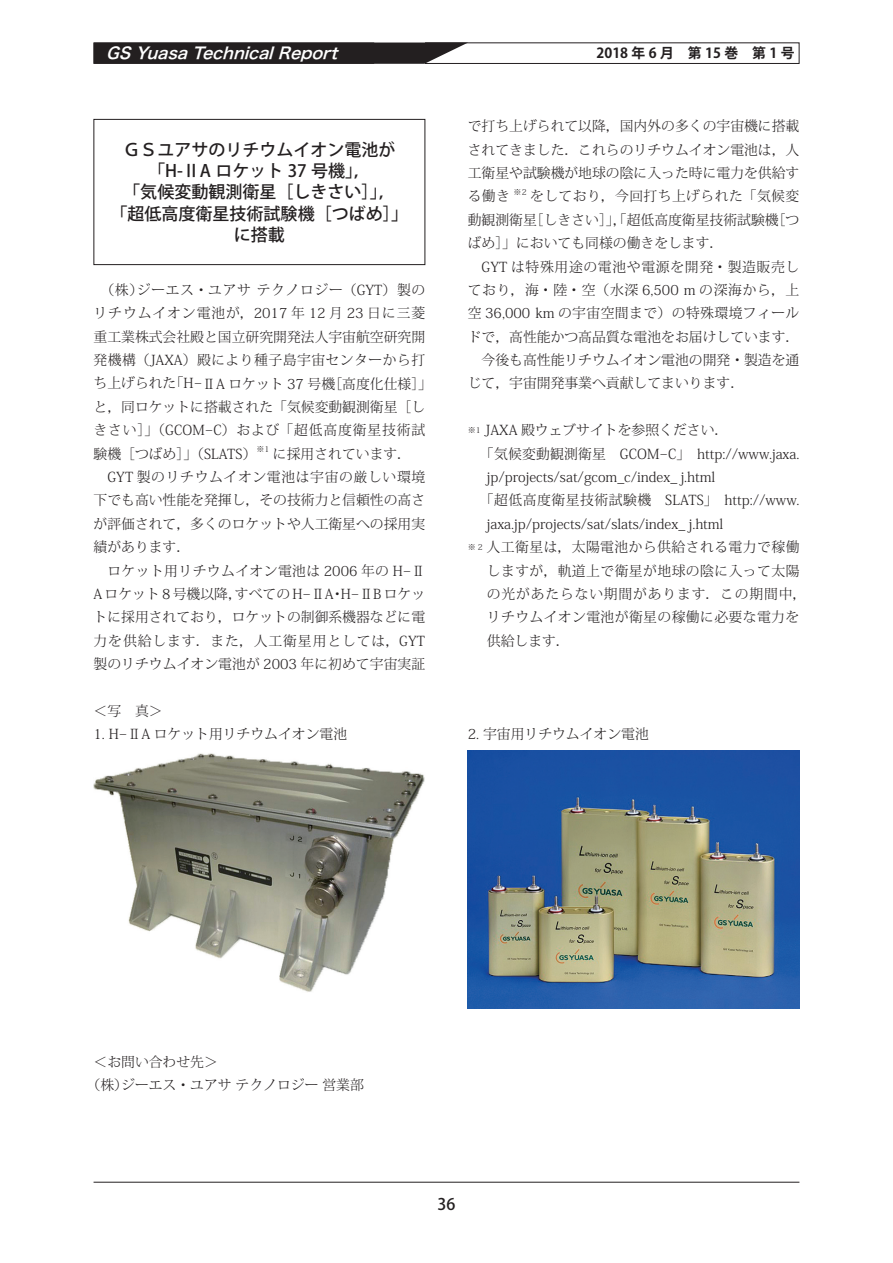
<style>
.page{position:relative;width:893px;height:1263px;background:#fff}
.page>*{position:absolute;margin:0;border:0;box-sizing:border-box;transform-origin:0 0}
.t1{font:500 16.95px/21.3px "Koz Go Pr 6 N";color:#231f20;text-align:center}
.t2{font:italic 15.9px "Hira Kaku Pro W6";color:#fff}
.t3{font:500 15.9px "Koz Go Pr 6 N";color:#231f20}
.t4{font:300 13.8px/23.4px "Koz Min Pr 6 N";color:#231f20}
.t5{font:300 13.8px "Koz Min Pr 6 N";letter-spacing:.03em;color:#231f20}
.t6{font:300 13.8px "Koz Min Pr 6 N";letter-spacing:.05em;color:#231f20}
.t7{font:300 13.8px "Koz Min Pr 6 N";letter-spacing:.035em;color:#231f20}
.t8{font:300 13.8px "Koz Min Pr 6 N";letter-spacing:.065em;color:#231f20}
.t9{font:300 13.8px "Koz Min Pr 6 N";letter-spacing:.045em;color:#231f20}
.t10{font:300 13.8px "Koz Min Pr 6 N";letter-spacing:.06em;color:#231f20}
.t11{font:700 13.8px "Koz Go Pr 6 N";color:#231f20}
.t12{font:300 8.1px "Koz Min Pr 6 N";color:#231f20}
</style>
<div class="page">
<hr style="left:94px;top:1182px;width:705px;height:1px;background:#231f20">
<div style="left:97px;top:43px;width:366px;height:21px;background:#231f20"></div>
<div style="left:94px;top:43px;width:280px;height:21px;border:2px solid #231f20"></div>
<div style="left:425px;top:43px;width:374px;height:21px;border:1px solid #231f20"></div>
<div style="left:94px;top:119px;width:331px;height:146px;border:1px solid #231f20"></div>
<img style="left:94px;top:753px;width:331px;height:239px">
<img style="left:468px;top:750px;width:331px;height:258px">
<p class="t2" style="left:106px;top:39px;width:240px">GSYuasaTechnicalReport</p>
<p class="t11" style="left:597px;top:46px;width:199px">2018 年 6 月　第 15 巻　第 1 号</p>
<p class="t4" style="left:468px;top:115px;width:333px;text-align:justify">で打ち上げられて以降，国内外の多くの宇宙機に搭載されてきました．これらのリチウムイオン電池は，人工衛星や試験機が地球の陰に入った時に電力を供給する働き</p>
<p class="t1" style="left:111px;top:139px;width:299px">ＧＳユアサのリチウムイオン電池が「H-ⅡA ロケット 37 号機」，<br>「気候変動観測衛星［しきさい］」，<br>「超低高度衛星技術試験機［つばめ］」に搭載</p>
<p class="t12" style="left:514px;top:187px;width:14px">※2</p>
<p class="t4" style="left:468px;top:185px;width:333px;text-align:justify;text-indent:62px">をしており，今回打ち上げられた「気候変動観測衛星［しきさい］」，「超低高度衛星技術試験機［つばめ］」においても同様の働きをします．</p>
<p class="t6" style="left:482px;top:259px;width:319px">GYT は特殊用途の電池や電源を開発・製造販売し</p>
<p class="t6" style="left:468px;top:282px;width:333px">ており，海・陸・空（水深 6,500 m の深海から，上</p>
<p class="t5" style="left:468px;top:305px;width:333px">空 36,000 km の宇宙空間まで）の特殊環境フィール</p>
<p class="t4" style="left:468px;top:325px;width:333px">ドで，高性能かつ高品質な電池をお届けしています．</p>
<p class="t4" style="left:482px;top:349px;width:319px">今後も高性能リチウムイオン電池の開発・製造を通</p>
<p class="t4" style="left:468px;top:372px;width:278px">じて，宇宙開発事業へ貢献してまいります．</p>
<p class="t4" style="left:468px;top:419px;width:262px"><sup>※1</sup> JAXA 殿ウェブサイトを参照ください．</p>
<p class="t4" style="left:480px;top:442px;width:321px">「気候変動観測衛星　GCOM-C」　http://www.jaxa.</p>
<p class="t4" style="left:487px;top:466px;width:230px">jp/projects/sat/gcom_c/index_ j.html</p>
<p class="t7" style="left:480px;top:493px;width:321px">「超低高度衛星技術試験機　SLATS」　http://www.</p>
<p class="t4" style="left:487px;top:512px;width:238px">jaxa.jp/projects/sat/slats/index_ j.html</p>
<p class="t5" style="left:468px;top:539px;width:333px"><sup>※</sup> <sup>2</sup> 人工衛星は，太陽電池から供給される電力で稼働</p>
<p class="t5" style="left:487px;top:563px;width:314px">しますが，軌道上で衛星が地球の陰に入って太陽</p>
<p class="t10" style="left:487px;top:586px;width:321px">の光があたらない期間があります．この期間中，</p>
<p class="t5" style="left:487px;top:609px;width:314px">リチウムイオン電池が衛星の稼働に必要な電力を</p>
<p class="t4" style="left:487px;top:629px;width:84px">供給します．</p>
<p class="t4" style="left:94px;top:278px;width:340px;text-indent:7px">（株）ジーエス･ユアサ テクノロジー（GYT）製のリチウムイオン電池が，2017 年 12 月 23 日に三菱重工業株式会社殿と国立研究開発法人宇宙航空研究開発機構（JAXA）殿により種子島宇宙センターから打ち上げられた「H-ⅡA ロケット 37 号機［高度化仕様］」と，同ロケットに搭載された「気候変動観測衛星［しきさい］」（GCOM-C）および「超低高度衛星技術試験機［つばめ］」（SLATS）</p>
<p class="t12" style="left:256px;top:444px;width:14px">※1</p>
<p class="t4" style="left:273px;top:442px;width:140px">に採用されています．</p>
<p class="t9" style="left:107px;top:469px;width:319px">GYT 製のリチウムイオン電池は宇宙の厳しい環境</p>
<p class="t4" style="left:94px;top:489px;width:333px">下でも高い性能を発揮し，その技術力と信頼性の高さ</p>
<p class="t4" style="left:94px;top:512px;width:333px">が評価されて，多くのロケットや人工衛星への採用実</p>
<p class="t4" style="left:94px;top:536px;width:98px">績があります．</p>
<p class="t5" style="left:107px;top:563px;width:319px">ロケット用リチウムイオン電池は 2006 年の H-Ⅱ</p>
<p class="t4" style="left:94px;top:582px;width:333px">A ロケット 8 号機以降，すべての H-ⅡA・H-ⅡB ロケッ</p>
<p class="t4" style="left:94px;top:606px;width:333px">トに採用されており，ロケットの制御系機器などに電</p>
<p class="t8" style="left:94px;top:633px;width:333px">力を供給します．また，人工衛星用としては，GYT</p>
<p class="t4" style="left:94px;top:653px;width:333px">製のリチウムイオン電池が 2003 年に初めて宇宙実証</p>
<p class="t4" style="left:94px;top:699px;width:71px">＜写　真＞</p>
<p class="t4" style="left:94px;top:723px;width:255px">1. H-ⅡA ロケット用リチウムイオン電池</p>
<p class="t4" style="left:468px;top:723px;width:183px">2. 宇宙用リチウムイオン電池</p>
<p class="t4" style="left:87px;top:1050px;width:279px;text-indent:7px">＜お問い合わせ先＞<br>（株）ジーエス･ユアサ テクノロジー 営業部</p>
<p class="t3" style="left:437px;top:1195px;width:19px">36</p>
</div>
